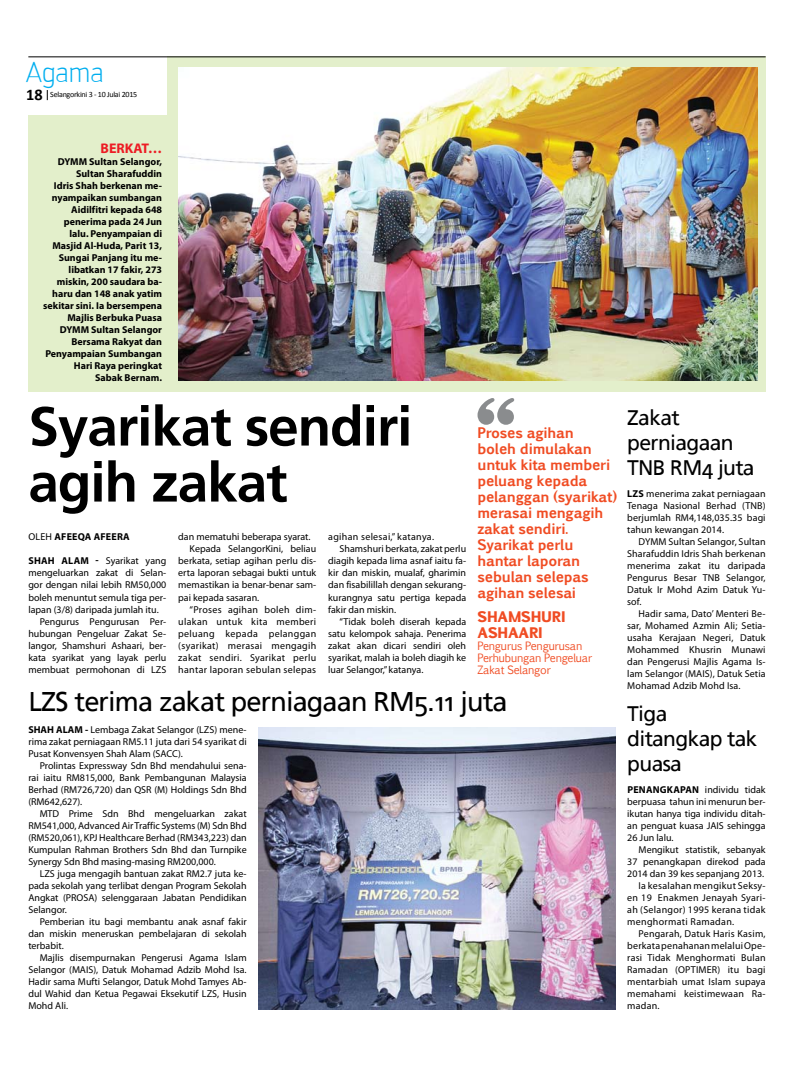
<style>
.page{position:relative;width:794px;height:1066px;background:#fff}
.page>*{position:absolute;margin:0;border:0;box-sizing:border-box;transform-origin:0 0}
.t1{font:700 55px/56px "Frutiger Linotype";letter-spacing:-.02em;color:#000}
.t2{font:28px "Engel Lightltd";color:#00aeef}
.t3{font:27px "Frutiger Linotype";letter-spacing:-.03em;color:#000}
.t4{font:21px/25px "Frutiger Linotype";letter-spacing:-.03em;color:#000}
.t5{font:700 14px/16px "Pigiarniq";letter-spacing:-.02em;color:#f04c23}
.t6{font:800 14px "Pigiarniq";letter-spacing:-.02em;color:#f04c23}
.t7{font:700 14px "Myriad Pro";color:#ed1c24}
.t8{font:11px/12px "Pigiarniq";letter-spacing:-.02em;color:#f04c23}
.t9{font:10px/12px "Myriad Pro";color:#000;text-align:justify}
.t10{font:700 10px/12px "Myriad Pro";color:#000;text-align:right}
.t11{font:10px "Myriad Pro";letter-spacing:.03em;color:#000}
.t12{font:10px "Myriad Pro";letter-spacing:.02em;color:#000}
.t13{font:700 10px "Myriad Pro";letter-spacing:.02em;color:#000}
.t14{font:8px "Calibri";letter-spacing:-.03em;color:#000}
.s1{font-weight:700;font-size:16.3px}
.s2{font-weight:700}
</style>
<div class="page">
<div style="left:167px;top:57px;width:598px;height:334px;background:#e3efcb"></div>
<div style="left:28px;top:116px;width:737px;height:276px;background:#e3efcb"></div>
<svg style="left:477px;top:398px;width:37px;height:27px"></svg>
<hr style="left:28px;top:57px;width:737px;height:1px;background:#000">
<img style="left:178px;top:68px;width:579px;height:313px">
<img style="left:259px;top:727px;width:357px;height:282px">
<h2 class="t2" style="left:26px;top:62px;width:79px">Agama</h2>
<p class="t14" style="left:26px;top:90px;width:113px"><span class="s1">18</span> Selangorkini 3 - 10 Julai 2015</p>
<h3 class="t7" style="left:101px;top:139px;width:63px">BERKAT…</h3>
<p class="t10" style="left:43px;top:155px;width:120px">DYMM Sultan Selangor,<br>Sultan Sharafuddin<br>Idris Shah berkenan me&shy;nyampaikan sumbangan<br>Aidilfitri kepada 648 penerima pada 24 Jun lalu. Penyampaian di<br>Masjid Al-Huda, Parit 13,<br>Sungai Panjang itu me&shy;libatkan 17 fakir, 273 miskin, 200 saudara ba&shy;haru dan 148 anak yatim sekitar sini. Ia bersempena<br>Majlis Berbuka Puasa<br>DYMM Sultan Selangor<br>Bersama Rakyat dan<br>Penyampaian Sumbangan<br>Hari Raya peringkat<br>Sabak Bernam.</p>
<h1 class="t1" style="left:28px;top:398px;width:385px">Syarikat sendiri agih zakat</h1>
<h3 class="t4" style="left:627px;top:405px;width:129px">Zakat perniagaan<br>TNB RM4 juta</h3>
<h3 class="t5" style="left:477px;top:425px;width:141px">Proses agihan<br>boleh dimulakan untuk kita memberi peluang kepada pelanggan (syarikat) merasai mengagih zakat sendiri.<br>Syarikat perlu hantar laporan sebulan selepas agihan selesai</h3>
<h3 class="t6" style="left:477px;top:606px;width:22px">SHAMSH</h3>
<h3 class="t6" style="left:541px;top:606px;width:26px">URI</h3>
<h3 class="t6" style="left:477px;top:622px;width:22px">ASHAA</h3>
<h3 class="t6" style="left:529px;top:622px;width:15px">RI</h3>
<p class="t8" style="left:477px;top:640px;width:116px">Pengurus Pengurusan<br>Perhubungan Pengeluar<br>Zakat Selangor</p>
<p class="t9" style="left:627px;top:487px;width:140px"><span class="s2">LZS</span> menerima zakat perniagaan Tenaga Nasional Berhad (TNB) berjumlah RM4,148,035.35 bagi tahun kewangan 2014.</p>
<p class="t9" style="left:627px;top:535px;width:140px;text-indent:11px">DYMM Sultan Selangor, Sultan Sharafuddin Idris Shah berkenan menerima zakat itu daripada Pengurus Besar TNB Selangor, Datuk Ir Mohd Azim Datuk Yu&shy;sof.</p>
<p class="t9" style="left:627px;top:607px;width:140px;text-indent:11px">Hadir sama, Dato’ Menteri Be&shy;sar, Mohamed Azmin Ali; Setia&shy;usaha Kerajaan Negeri, Datuk Mohammed Khusrin Munawi dan Pengerusi Majlis Agama Is&shy;lam Selangor (MAIS), Datuk Setia Mohamad Adzib Mohd Isa.</p>
<p class="t9" style="left:178px;top:531px;width:134px">dan mematuhi beberapa syarat.</p>
<p class="t9" style="left:190px;top:543px;width:128px">Kepada SelangorKini, beliau</p>
<p class="t9" style="left:178px;top:555px;width:139px">berkata, setiap agihan perlu dis-</p>
<p class="t9" style="left:178px;top:567px;width:139px">erta laporan sebagai bukti untuk</p>
<p class="t9" style="left:178px;top:579px;width:139px">memastikan ia benar-benar sam-</p>
<p class="t9" style="left:178px;top:591px;width:82px">pai kepada sasaran.</p>
<p class="t11" style="left:190px;top:603px;width:128px">“Proses agihan boleh dim-</p>
<p class="t11" style="left:178px;top:615px;width:139px">ulakan untuk kita memberi</p>
<p class="t11" style="left:178px;top:627px;width:139px">peluang kepada pelanggan</p>
<p class="t11" style="left:178px;top:639px;width:139px">(syarikat) merasai mengagih</p>
<p class="t11" style="left:178px;top:651px;width:139px">zakat sendiri. Syarikat perlu</p>
<p class="t11" style="left:178px;top:663px;width:139px">hantar laporan sebulan selepas</p>
<p class="t11" style="left:328px;top:531px;width:107px">agihan selesai,” katanya.</p>
<p class="t9" style="left:339px;top:543px;width:128px">Shamshuri berkata, zakat perlu</p>
<p class="t9" style="left:328px;top:555px;width:139px">diagih kepada lima asnaf iaitu fa-</p>
<p class="t9" style="left:328px;top:567px;width:139px">kir dan miskin, mualaf, gharimin</p>
<p class="t9" style="left:328px;top:579px;width:139px">dan fisabilillah dengan sekurang-</p>
<p class="t9" style="left:328px;top:591px;width:139px">kurangnya satu pertiga kepada</p>
<p class="t9" style="left:328px;top:603px;width:69px">fakir dan miskin.</p>
<p class="t9" style="left:339px;top:615px;width:128px">“Tidak boleh diserah kepada</p>
<p class="t9" style="left:328px;top:627px;width:139px">satu kelompok sahaja. Penerima</p>
<p class="t9" style="left:328px;top:639px;width:139px">zakat akan dicari sendiri oleh</p>
<p class="t9" style="left:328px;top:651px;width:139px">syarikat, malah ia boleh diagih ke</p>
<p class="t9" style="left:328px;top:663px;width:97px">luar Selangor,” katanya.</p>
<p class="t9" style="left:28px;top:531px;width:14px">Oleh</p>
<p class="t13" style="left:54px;top:531px;width:77px">AFEEQA AFEERA</p>
<p class="t9" style="left:28px;top:555px;width:139px"><span class="s2">SHAH ALAM -</span> Syarikat yang</p>
<p class="t9" style="left:28px;top:567px;width:139px">mengeluarkan zakat di Selan-</p>
<p class="t9" style="left:28px;top:579px;width:139px">gor dengan nilai lebih RM50,000</p>
<p class="t9" style="left:28px;top:591px;width:139px">boleh menuntut semula tiga per-</p>
<p class="t9" style="left:28px;top:603px;width:132px">lapan (3/8) daripada jumlah itu.</p>
<p class="t9" style="left:40px;top:615px;width:128px">Pengurus Pengurusan Per-</p>
<p class="t9" style="left:28px;top:627px;width:139px">hubungan Pengeluar Zakat Se-</p>
<p class="t9" style="left:28px;top:639px;width:139px">langor, Shamshuri Ashaari, ber-</p>
<p class="t9" style="left:28px;top:651px;width:139px">kata syarikat yang layak perlu</p>
<p class="t9" style="left:28px;top:663px;width:139px">membuat permohonan di LZS</p>
<h3 class="t3" style="left:28px;top:685px;width:481px">LZS terima zakat perniagaan RM5.11 juta</h3>
<h3 class="t4" style="left:627px;top:701px;width:132px">Tiga ditangkap tak puasa</h3>
<p class="t9" style="left:28px;top:723px;width:220px"><span class="s2">SHAH ALAM -</span> Lembaga Zakat Selangor (LZS) mene&shy;rima zakat perniagaan RM5.11 juta dari 54 syarikat di Pusat Konvensyen Shah Alam (SACC).</p>
<p class="t9" style="left:28px;top:759px;width:220px;text-indent:11px">Prolintas Expressway Sdn Bhd mendahului sena&shy;rai iaitu RM815,000, Bank Pembangunan Malaysia Berhad (RM726,720) dan QSR (M) Holdings Sdn Bhd (RM642,627).</p>
<p class="t9" style="left:28px;top:807px;width:220px;text-indent:11px">MTD Prime Sdn Bhd mengeluarkan zakat RM541,000, Advanced Air Traffic Systems (M) Sdn Bhd (RM520,061), KPJ Healthcare Berhad (RM343,223) dan Kumpulan Rahman Brothers Sdn Bhd dan Turnpike Synergy Sdn Bhd masing-masing RM200,000.</p>
<p class="t9" style="left:28px;top:867px;width:220px;text-indent:11px">LZS juga mengagih bantuan zakat RM2.7 juta ke&shy;pada sekolah yang terlibat dengan Program Sekolah Angkat (PROSA) selenggaraan Jabatan Pendidikan Selangor.</p>
<p class="t9" style="left:28px;top:915px;width:220px;text-indent:11px">Pemberian itu bagi membantu anak asnaf fakir dan miskin meneruskan pembelajaran di sekolah terbabit.</p>
<p class="t9" style="left:28px;top:951px;width:220px;text-indent:11px">Majlis disempurnakan Pengerusi Agama Islam Selangor (MAIS), Datuk Mohamad Adzib Mohd Isa.<br>Hadir sama Mufti Selangor, Datuk Mohd Tamyes Ab&shy;dul Wahid dan Ketua Pegawai Eksekutif LZS, Husin Mohd Ali.</p>
<p class="t9" style="left:627px;top:783px;width:140px;text-indent:78px">individu tidak berpuasa tahun ini menurun ber&shy;ikutan hanya tiga individu ditah&shy;an penguat kuasa JAIS sehingga 26 Jun lalu.</p>
<p class="t9" style="left:638px;top:843px;width:128px">Mengikut statistik, sebanyak</p>
<p class="t9" style="left:627px;top:855px;width:140px">37 penangkapan direkod pada</p>
<p class="t9" style="left:627px;top:867px;width:139px">2014 dan 39 kes sepanjang 2013.</p>
<p class="t11" style="left:638px;top:879px;width:128px">Ia kesalahan mengikut Seksy-</p>
<p class="t11" style="left:627px;top:891px;width:140px">en 19 Enakmen Jenayah Syari-</p>
<p class="t11" style="left:627px;top:903px;width:140px">ah (Selangor) 1995 kerana tidak</p>
<p class="t11" style="left:627px;top:915px;width:108px">menghormati Ramadan.</p>
<p class="t12" style="left:638px;top:927px;width:128px">Pengarah, Datuk Haris Kasim,</p>
<p class="t12" style="left:627px;top:939px;width:140px">berkata penahanan melalui Ope-</p>
<p class="t12" style="left:627px;top:951px;width:140px">rasi Tidak Menghormati Bulan</p>
<p class="t12" style="left:627px;top:963px;width:140px">Ramadan (OPTIMER) itu bagi</p>
<p class="t12" style="left:627px;top:975px;width:140px">mentarbiah umat Islam supaya</p>
<p class="t12" style="left:627px;top:987px;width:140px">memahami keistimewaan Ra-</p>
<p class="t9" style="left:627px;top:999px;width:34px">madan.</p>
<p class="t10" style="left:627px;top:783px;width:14px">Penang</p>
<p class="t10" style="left:667px;top:783px;width:14px">kapan</p>
</div>
